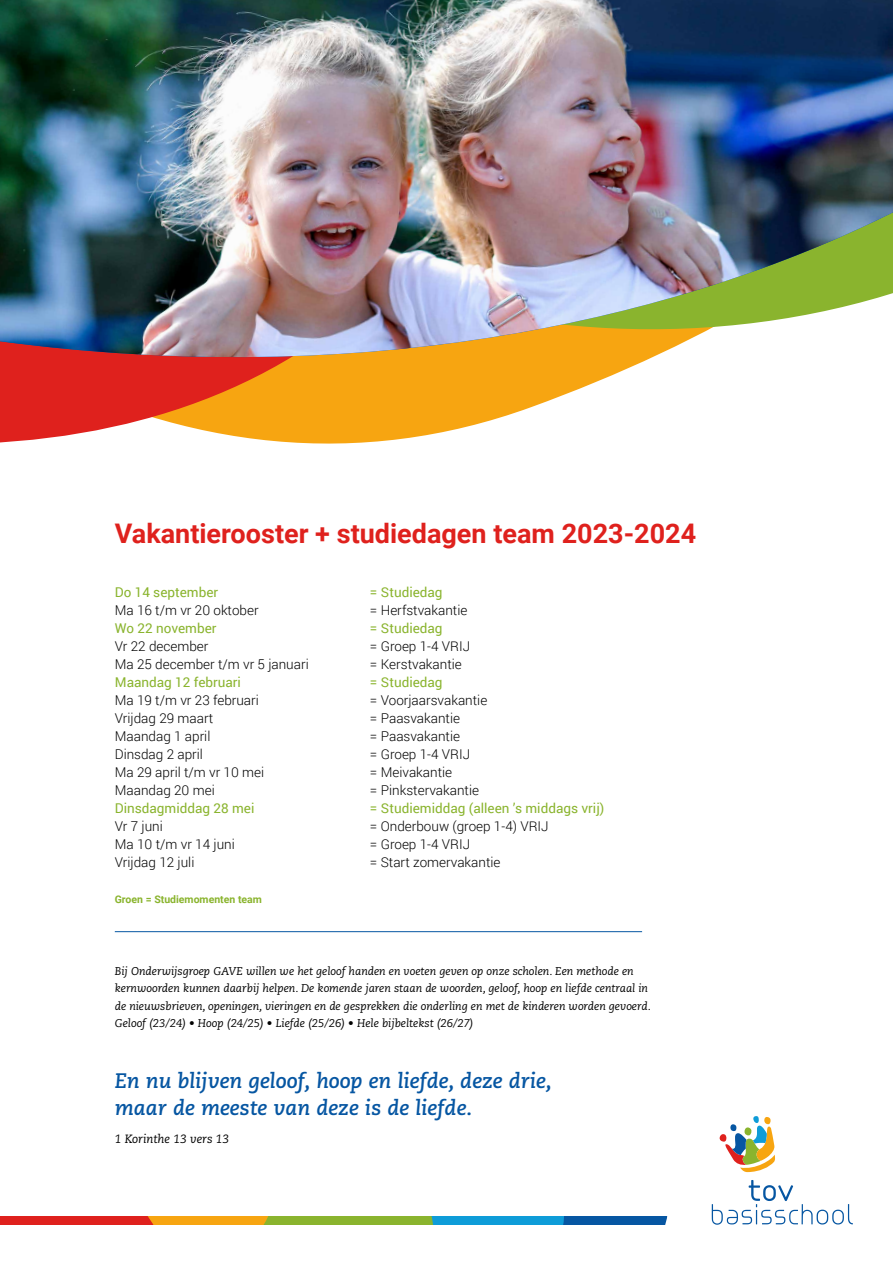
<style>
.page{position:relative;width:893px;height:1263px;background:#fff}
.page>*{position:absolute;margin:0;border:0;box-sizing:border-box;transform-origin:0 0}
.t1{font:700 27px "Roboto";color:#df211d}
.t2{font:italic 700 21px/27px "Caecilia";color:#0656a2}
.t3{font:300 13.5px "Roboto";color:#000}
.t4{font:13.5px "Roboto";color:#8ab42e}
.t5{font:italic 12px "Caecilia";color:#000}
.t6{font:italic 11.25px/17.2px "Caecilia";color:#000}
.t7{font:700 10.5px "Roboto";color:#8ab42e}
</style>
<div class="page">
<svg style="left:0;top:390px;width:576px;height:54px"></svg>
<img style="left:0;top:0;width:893px;height:390px">
<hr style="left:115px;top:931px;width:527px;height:1px;background:#0656a2">
<svg style="left:712px;top:1180px;width:141px;height:45px"></svg>
<svg style="left:719px;top:1116px;width:56px;height:56px"></svg>
<svg style="left:0;top:1216px;width:668px;height:9px;background:#837d58"></svg>
<h1 class="t1" style="left:115px;top:514px;width:583px">Vakantierooster + studiedagen team 2023-2024</h1>
<p class="t4" style="left:115px;top:582px;width:105px">Do 14 september</p>
<p class="t4" style="left:370px;top:582px;width:74px">= Studiedag</p>
<p class="t3" style="left:115px;top:601px;width:145px">Ma 16 t/m vr 20 oktober</p>
<p class="t3" style="left:370px;top:601px;width:99px">= Herfstvakantie</p>
<p class="t4" style="left:115px;top:618px;width:103px">Wo 22 november</p>
<p class="t4" style="left:370px;top:618px;width:74px">= Studiedag</p>
<p class="t3" style="left:115px;top:637px;width:95px">Vr 22 december</p>
<p class="t3" style="left:370px;top:637px;width:102px">= Groep 1-4 VRIJ</p>
<p class="t3" style="left:115px;top:655px;width:195px">Ma 25 december t/m vr 5 januari</p>
<p class="t3" style="left:370px;top:655px;width:93px">= Kerstvakantie</p>
<p class="t4" style="left:115px;top:672px;width:128px">Maandag 12 februari</p>
<p class="t4" style="left:370px;top:672px;width:74px">= Studiedag</p>
<p class="t3" style="left:115px;top:690px;width:146px">Ma 19 t/m vr 23 februari</p>
<p class="t3" style="left:370px;top:690px;width:119px">= Voorjaarsvakantie</p>
<p class="t3" style="left:115px;top:708px;width:100px">Vrijdag 29 maart</p>
<p class="t3" style="left:370px;top:708px;width:92px">= Paasvakantie</p>
<p class="t3" style="left:115px;top:726px;width:97px">Maandag 1 april</p>
<p class="t3" style="left:370px;top:726px;width:92px">= Paasvakantie</p>
<p class="t3" style="left:115px;top:744px;width:90px">Dinsdag 2 april</p>
<p class="t3" style="left:370px;top:744px;width:102px">= Groep 1-4 VRIJ</p>
<p class="t3" style="left:115px;top:762px;width:151px">Ma 29 april t/m vr 10 mei</p>
<p class="t3" style="left:370px;top:762px;width:84px">= Meivakantie</p>
<p class="t3" style="left:115px;top:780px;width:101px">Maandag 20 mei</p>
<p class="t3" style="left:370px;top:780px;width:111px">= Pinkstervakantie</p>
<p class="t4" style="left:115px;top:798px;width:141px">Dinsdagmiddag 28 mei</p>
<p class="t4" style="left:370px;top:798px;width:236px">= Studiemiddag (alleen ’s middags vrij)</p>
<p class="t3" style="left:115px;top:816px;width:50px">Vr 7 juni</p>
<p class="t3" style="left:370px;top:816px;width:180px">= Onderbouw (groep 1-4) VRIJ</p>
<p class="t3" style="left:115px;top:834px;width:121px">Ma 10 t/m vr 14 juni</p>
<p class="t3" style="left:370px;top:834px;width:102px">= Groep 1-4 VRIJ</p>
<p class="t3" style="left:115px;top:852px;width:81px">Vrijdag 12 juli</p>
<p class="t3" style="left:370px;top:852px;width:132px">= Start zomervakantie</p>
<p class="t7" style="left:115px;top:892px;width:149px">Groen = Studiemomenten team</p>
<p class="t6" style="left:115px;top:963px;width:537px">Bij Onderwijsgroep GAVE willen we het geloof handen en voeten geven op onze scholen. Een methode en kernwoorden kunnen daarbij helpen. De komende jaren staan de woorden, geloof, hoop en liefde centraal in de nieuwsbrieven, openingen, vieringen en de gesprekken die onderling en met de kinderen worden gevoerd.<br>Geloof (23/24) • Hoop (24/25) • Liefde (25/26) • Hele bijbeltekst (26/27)</p>
<h2 class="t2" style="left:115px;top:1067px;width:439px">En nu blijven geloof, hoop en liefde, deze drie, maar de meeste van deze is de liefde.</h2>
<p class="t5" style="left:115px;top:1132px;width:116px">1 Korinthe 13 vers 13</p>
</div>
